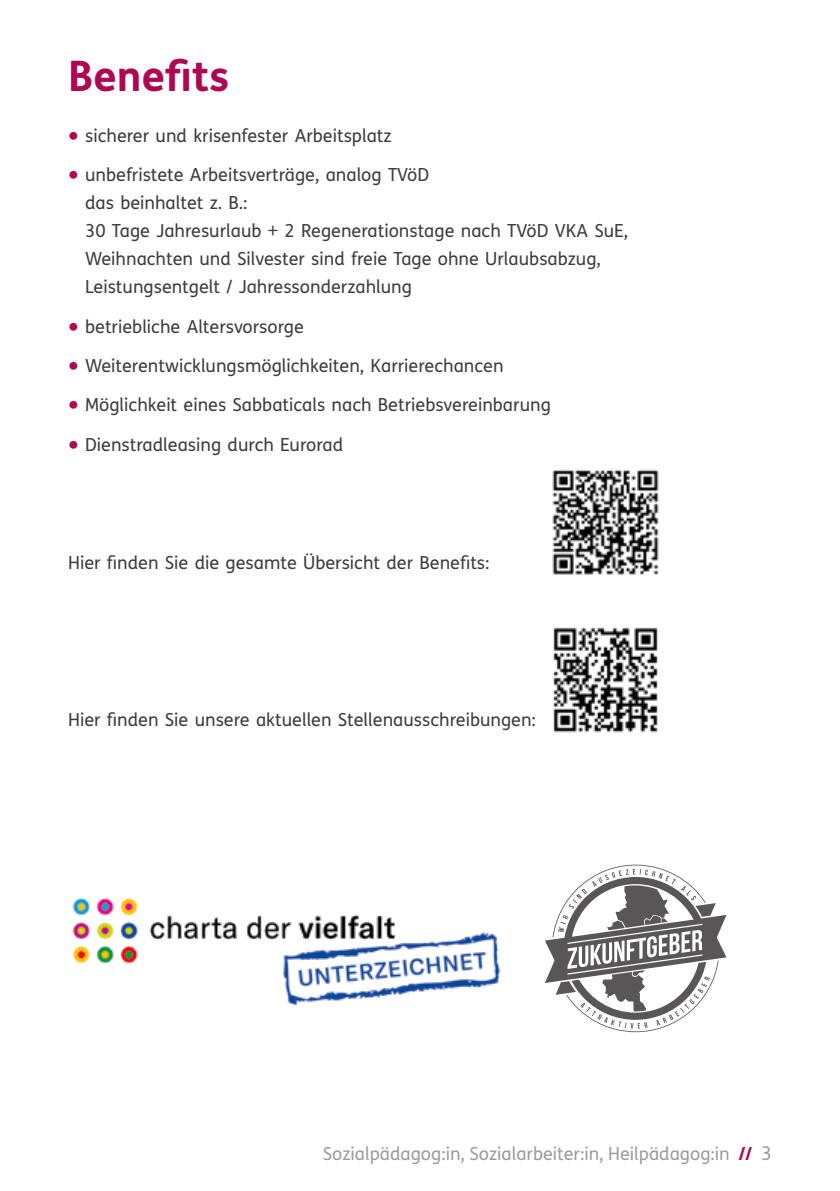
<style>
.page{position:relative;width:840px;height:1191px;background:#fff}
.page>*{position:absolute;margin:0;border:0;box-sizing:border-box;transform-origin:0 0}
.t1{font:700 42px "FS Me";color:#ae0652}
.t2{font:18px/28px "FS Me";color:#3c3c3a}
.t3{font:18px "FS Me Pro";color:#3c3c3a}
.t4{font:18px "FS Me";color:#9c9c9c}
.s1{font-family:"FS Me Pro";font-size:32px;color:#ae0652}
.s2{font-weight:700;color:#ae0652}
.s3{font-size:19px}
</style>
<div class="page">
<img style="left:552px;top:469px;width:107px;height:106px">
<img style="left:553px;top:627px;width:105px;height:106px">
<svg style="left:545px;top:864px;width:181px;height:168px"></svg>
<img style="left:72px;top:897px;width:429px;height:109px">
<h1 class="t1" style="left:68px;top:44px;width:162px">Benefits</h1>
<p class="t2" style="left:68px;top:121px;width:325px"><span class="s1">•</span> sicherer und krisenfester Arbeitsplatz</p>
<p class="t2" style="left:85px;top:160px;width:544px;text-indent:-17px"><span class="s1">•</span> unbefristete Arbeitsverträge, analog TVöD<br>das beinhaltet z . B .:<br>30 Tage Jahresurlaub + 2 Regenerationstage nach TVöD VKA SuE, Weihnachten und Silvester sind freie Tage ohne Urlaubsabzug, Leistungsentgelt / Jahressonderzahlung</p>
<p class="t2" style="left:68px;top:312px;width:237px"><span class="s1">•</span> betriebliche Altersvorsorge</p>
<p class="t2" style="left:68px;top:351px;width:436px"><span class="s1">•</span> Weiterentwicklungsmöglichkeiten, Karrierechancen</p>
<p class="t2" style="left:68px;top:390px;width:484px"><span class="s1">•</span> Möglichkeit eines Sabbaticals nach Betriebsvereinbarung</p>
<p class="t2" style="left:68px;top:430px;width:276px"><span class="s1">•</span> Dienstradleasing durch Eurorad</p>
<p class="t3" style="left:68px;top:550px;width:422px">Hier finden Sie die gesamte Übersicht der Benefits:</p>
<p class="t3" style="left:68px;top:707px;width:469px">Hier finden Sie unsere aktuellen Stellenausschreibungen:</p>
<p class="t4" style="left:322px;top:1141px;width:450px">Sozialpädagog:in, Sozialarbeiter:in, Heilpädagog:in <span class="s2">//</span> <span class="s3">3</span></p>
</div>
